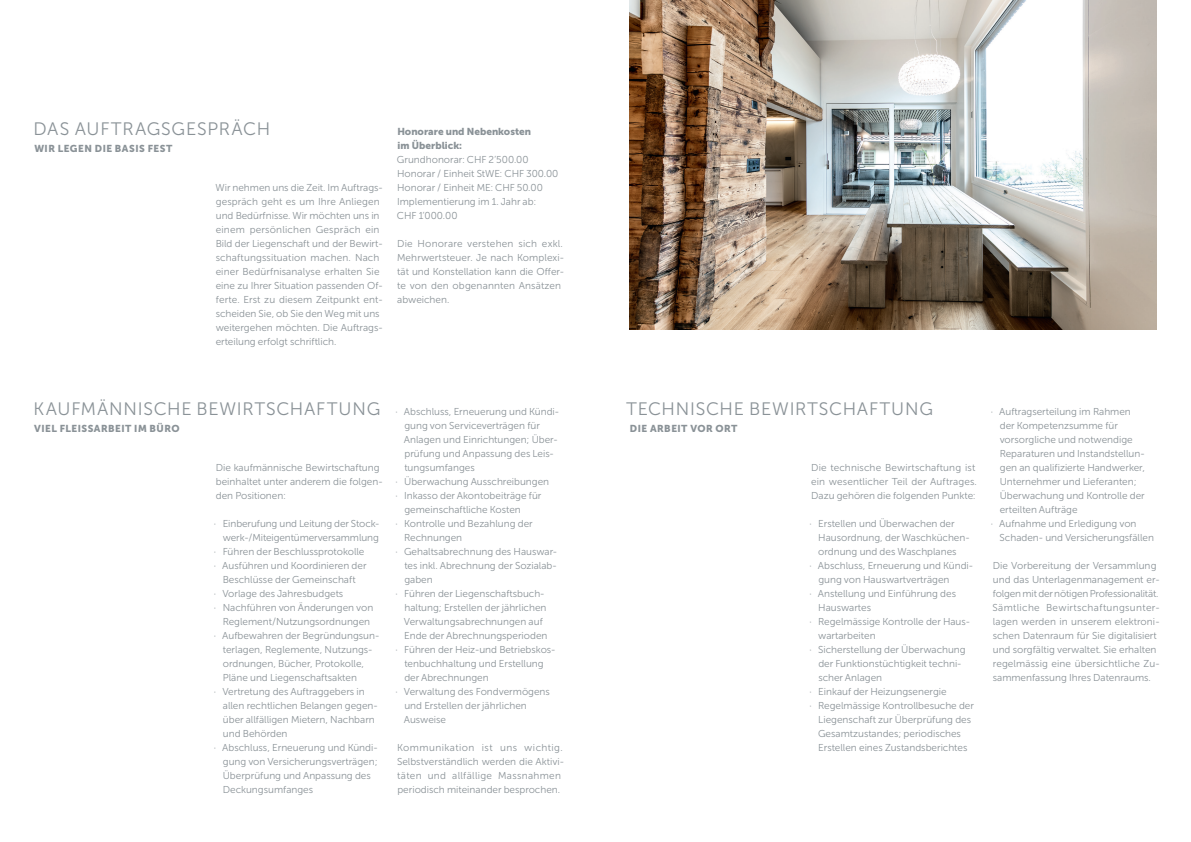
<style>
.page{position:relative;width:1191px;height:842px;background:#fff}
.page>*{position:absolute;margin:0;border:0;box-sizing:border-box;transform-origin:0 0}
.t1{font:18px "Museo Sans Cyrl 300";letter-spacing:.045em;color:#8a9297}
.Lauftext{font:10px/14px "Museo Sans Cyrl 300";color:#8a9297}
.Lauftext-2{font:10px "Museo Sans Cyrl 900";letter-spacing:.04em;color:#8a9297}
.Lauftext-3{font:10px "Museo Sans Cyrl 900";color:#8a9297}
</style>
<div class="page">
<img style="left:629px;top:0;width:528px;height:330px">
<p class="t1" style="left:34px;top:119px;width:238px">DAS AUFTRAGSGESPRÄCH</p>
<p class="Lauftext-2" style="left:34px;top:143px;width:139px">WIR LEGEN DIE BASIS FEST</p>
<p class="Lauftext" style="left:215px;top:181px;width:169px">Wir nehmen uns die Zeit. Im Auftrags&shy;gespräch geht es um Ihre Anliegen und Bedürfnisse. Wir möchten uns in einem persönlichen Gespräch ein Bild der Liegenschaft und der Bewirt&shy;schaftungssituation machen. Nach einer Bedürfnisanalyse erhalten Sie eine zu Ihrer Situation passenden Of&shy;ferte. Erst zu diesem Zeitpunkt ent&shy;scheiden Sie, ob Sie den Weg mit uns weitergehen möchten. Die Auftrags&shy;erteilung erfolgt schriftlich.</p>
<p class="Lauftext-3" style="left:397px;top:126px;width:135px">Honorare und Nebenkosten</p>
<p class="Lauftext-3" style="left:397px;top:140px;width:66px">im Überblick:</p>
<p class="Lauftext" style="left:397px;top:153px;width:133px">Grundhonorar: CHF 2’500.00</p>
<p class="Lauftext" style="left:397px;top:167px;width:163px">Honorar / Einheit StWE: CHF 300.00</p>
<p class="Lauftext" style="left:397px;top:181px;width:147px">Honorar / Einheit ME: CHF 50.00</p>
<p class="Lauftext" style="left:397px;top:195px;width:140px">Implementierung im 1. Jahr ab:<br>CHF 1’000.00</p>
<p class="Lauftext" style="left:397px;top:237px;width:168px">Die Honorare verstehen sich exkl.<br>Mehrwertsteuer. Je nach Komplexi&shy;tät und Konstellation kann die Offer&shy;te von den obgenannten Ansätzen abweichen.</p>
<p class="t1" style="left:34px;top:399px;width:348px">KAUFMÄNNISCHE BEWIRTSCHAFTUNG</p>
<p class="Lauftext-2" style="left:34px;top:423px;width:147px">VIEL FLEISSARBEIT IM BÜRO</p>
<p class="Lauftext" style="left:216px;top:461px;width:168px">Die kaufmännische Bewirtschaftung beinhaltet unter anderem die folgen&shy;den Positionen:</p>
<p class="Lauftext" style="left:214px;top:517px;width:167px;text-align:right">· Einberufung und Leitung der Stock&shy;werk-/Miteigentümerversammlung</p>
<p class="Lauftext" style="left:214px;top:545px;width:152px">· Führen der Beschlussprotokolle</p>
<p class="Lauftext" style="left:214px;top:559px;width:154px;text-align:center">· Ausführen und Koordinieren der<br>Beschlüsse der Gemeinschaft</p>
<p class="Lauftext" style="left:214px;top:587px;width:131px">· Vorlage des Jahresbudgets</p>
<p class="Lauftext" style="left:214px;top:601px;width:161px;text-align:center">· Nachführen von Änderungen von<br>Reglement/Nutzungsordnungen</p>
<p class="Lauftext" style="left:223px;top:629px;width:158px;text-indent:-9px">· Aufbewahren der Begründungsun&shy;terlagen, Reglemente, Nutzungs&shy;ordnungen, Bücher, Protokolle, Pläne und Liegenschaftsakten</p>
<p class="Lauftext" style="left:223px;top:685px;width:156px;text-indent:-9px">· Vertretung des Auftraggebers in allen rechtlichen Belangen gegen&shy;über allfälligen Mietern, Nachbarn und Behörden</p>
<p class="Lauftext" style="left:223px;top:741px;width:156px;text-indent:-9px">· Abschluss, Erneuerung und Kündi&shy;gung von Versicherungsverträgen;<br>Überprüfung und Anpassung des<br>Deckungsumfanges</p>
<p class="Lauftext" style="left:404px;top:405px;width:157px;text-indent:-8px">· Abschluss, Erneuerung und Kündi&shy;gung von Serviceverträgen für<br>Anlagen und Einrichtungen; Über&shy;prüfung und Anpassung des Leis&shy;tungsumfanges</p>
<p class="Lauftext" style="left:395px;top:475px;width:155px">· Überwachung Ausschreibungen</p>
<p class="Lauftext" style="left:404px;top:489px;width:139px;text-indent:-9px">· Inkasso der Akontobeiträge für gemeinschaftliche Kosten</p>
<p class="Lauftext" style="left:404px;top:517px;width:130px;text-indent:-9px">· Kontrolle und Bezahlung der<br>Rechnungen</p>
<p class="Lauftext" style="left:404px;top:545px;width:154px;text-align:justify;text-indent:-9px">· Gehaltsabrechnung des Hauswar&shy;tes inkl. Abrechnung der Sozialab&shy;gaben</p>
<p class="Lauftext" style="left:404px;top:587px;width:145px;text-indent:-9px">· Führen der Liegenschaftsbuch&shy;haltung; Erstellen der jährlichen<br>Verwaltungsabrechnungen auf<br>Ende der Abrechnungsperioden</p>
<p class="Lauftext" style="left:404px;top:643px;width:153px;text-indent:-9px">· Führen der Heiz-und Betriebskos&shy;tenbuchhaltung und Erstellung der Abrechnungen</p>
<p class="Lauftext" style="left:404px;top:685px;width:148px;text-indent:-8px">· Verwaltung des Fondvermögens und Erstellen der jährlichen<br>Ausweise</p>
<p class="Lauftext" style="left:397px;top:741px;width:169px">Kommunikation ist uns wichtig.<br>Selbstverständlich werden die Aktivi&shy;täten und allfällige Massnahmen periodisch miteinander besprochen.</p>
<p class="t1" style="left:626px;top:399px;width:308px">TECHNISCHE BEWIRTSCHAFTUNG</p>
<p class="Lauftext-2" style="left:630px;top:423px;width:109px">DIE ARBEIT VOR ORT</p>
<p class="Lauftext" style="left:811px;top:461px;width:167px">Die technische Bewirtschaftung ist ein wesentlicher Teil der Auftrages.<br>Dazu gehören die folgenden Punkte:</p>
<p class="Lauftext" style="left:818px;top:517px;width:153px;text-indent:-9px">· Erstellen und Überwachen der<br>Hausordnung, der Waschküchen&shy;ordnung und des Waschplanes</p>
<p class="Lauftext" style="left:818px;top:559px;width:156px;text-indent:-9px">· Abschluss, Erneuerung und Kündi&shy;gung von Hauswartverträgen</p>
<p class="Lauftext" style="left:818px;top:587px;width:139px;text-indent:-9px">· Anstellung und Einführung des<br>Hauswartes</p>
<p class="Lauftext" style="left:818px;top:615px;width:153px;text-indent:-9px">· Regelmässige Kontrolle der Haus&shy;wartarbeiten</p>
<p class="Lauftext" style="left:818px;top:643px;width:149px;text-indent:-9px">· Sicherstellung der Überwachung der Funktionstüchtigkeit techni&shy;scher Anlagen</p>
<p class="Lauftext" style="left:809px;top:685px;width:139px">· Einkauf der Heizungsenergie</p>
<p class="Lauftext" style="left:809px;top:699px;width:166px;text-align:center">· Regelmässige Kontrollbesuche der Liegenschaft zur Überprüfung des Gesamtzustandes; periodisches Erstellen eines Zustandsberichtes</p>
<p class="Lauftext" style="left:999px;top:405px;width:147px;text-indent:-9px">· Auftragserteilung im Rahmen der Kompetenzsumme für vorsorgliche und notwendige<br>Reparaturen und Instandstellun&shy;gen an qualifizierte Handwerker,<br>Unternehmer und Lieferanten;<br>Überwachung und Kontrolle der erteilten Aufträge</p>
<p class="Lauftext" style="left:999px;top:517px;width:156px;text-indent:-9px">· Aufnahme und Erledigung von<br>Schaden- und Versicherungsfällen</p>
<p class="Lauftext" style="left:992px;top:559px;width:169px">Die Vorbereitung der Versammlung und das Unterlagenmanagement er&shy;folgen mit der nötigen Professionalität.<br>Sämtliche Bewirtschaftungsunter&shy;lagen werden in unserem elektroni&shy;schen Datenraum für Sie digitalisiert und sorgfältig verwaltet. Sie erhalten regelmässig eine übersichtliche Zu&shy;sammenfassung Ihres Datenraums.</p>
</div>
